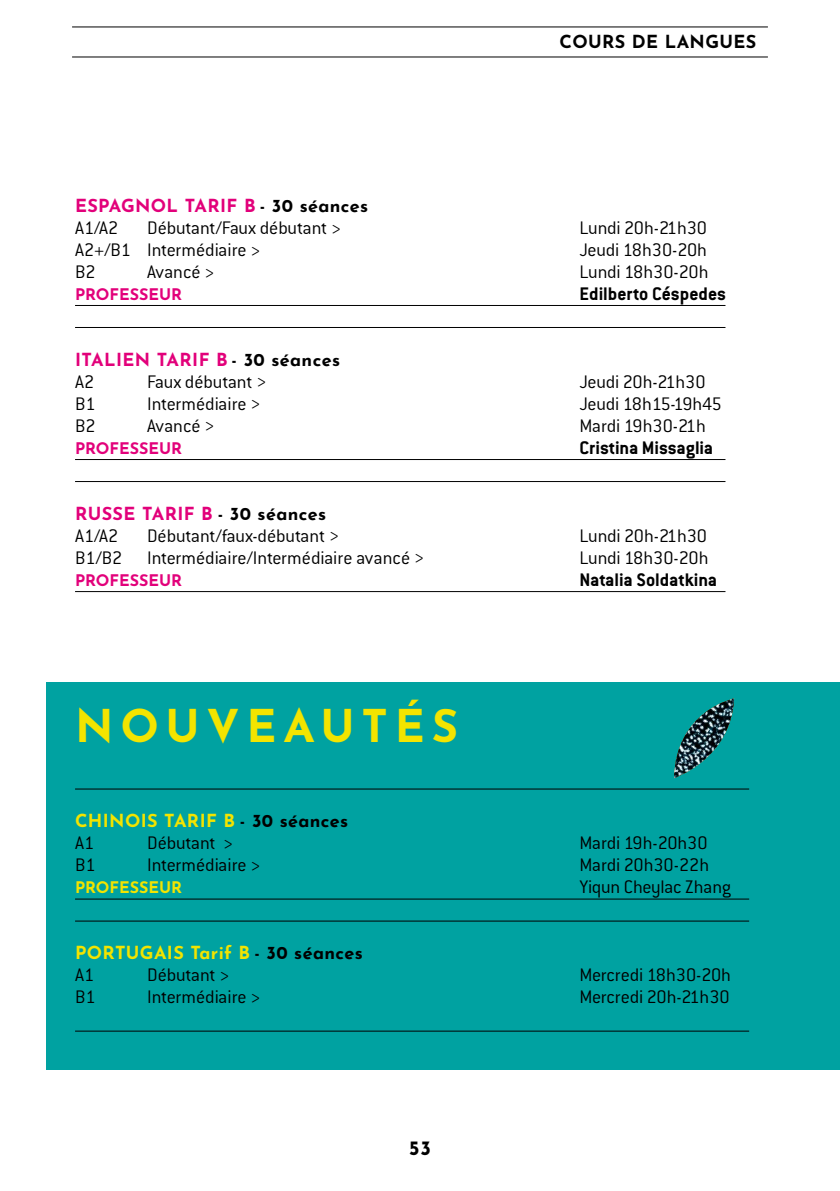
<style>
.page{position:relative;width:840px;height:1191px;background:#fff}
.page>*{position:absolute;margin:0;border:0;box-sizing:border-box;transform-origin:0 0}
.t1{font:700 45.2px "Josefin Sans";letter-spacing:.15em;color:#f3e400}
.t2{font:300 20px "Conduit ITC Std";color:#000}
.t3{font:700 20px "Conduit ITC Std";color:#000}
.t4{font:300 20px "Conduit ITC Std";letter-spacing:-.02em;color:#000}
.t5{font:700 20px "Josefin Sans";color:#000}
.t6{font:700 18px "Josefin Sans";letter-spacing:.02em;color:#e2007a}
.t7{font:700 18px "Josefin Sans";letter-spacing:.02em;color:#f3e400}
.t8{font:700 18px "Josefin Sans";letter-spacing:.02em;color:#000}
.t9{font:700 16px "Josefin Sans";color:#e2007a}
.t10{font:700 16px "Josefin Sans";color:#f3e400}
.s1{color:#000}
</style>
<div class="page">
<hr style="left:75px;top:305px;width:650px;height:1px;background:#000">
<hr style="left:75px;top:327px;width:650px;height:1px;background:#000">
<hr style="left:75px;top:459px;width:650px;height:1px;background:#000">
<hr style="left:75px;top:481px;width:650px;height:1px;background:#000">
<hr style="left:75px;top:591px;width:650px;height:1px;background:#000">
<hr style="left:72px;top:27px;width:695px;height:1px;background:#000">
<hr style="left:72px;top:57px;width:695px;height:1px;background:#000">
<div style="left:46px;top:682px;width:793px;height:387px;background:#00a2a1"></div>
<hr style="left:75px;top:788px;width:673px;height:1px;background:#000">
<hr style="left:75px;top:898px;width:673px;height:1px;background:#000">
<hr style="left:75px;top:920px;width:673px;height:1px;background:#000">
<hr style="left:75px;top:1030px;width:673px;height:1px;background:#000">
<img style="left:674px;top:698px;width:59px;height:80px">
<p class="t8" style="left:559px;top:26px;width:198px">COURS DE LANGUES</p>
<p class="t6" style="left:75px;top:189px;width:294px">ESPAGNOL TARIF B <span class="s1">- 30 séances</span></p>
<p class="t2" style="left:75px;top:215px;width:45px">A1/A2</p>
<p class="t2" style="left:147px;top:215px;width:195px">Débutant/Faux débutant &gt;</p>
<p class="t2" style="left:579px;top:215px;width:129px">Lundi 20h-21h30</p>
<p class="t2" style="left:75px;top:237px;width:187px">A2+/B1 Intermédiaire &gt;</p>
<p class="t2" style="left:579px;top:237px;width:129px">Jeudi 18h30-20h</p>
<p class="t2" style="left:75px;top:259px;width:22px">B2</p>
<p class="t2" style="left:147px;top:259px;width:69px">Avancé &gt;</p>
<p class="t2" style="left:579px;top:259px;width:130px">Lundi 18h30-20h</p>
<p class="t9" style="left:75px;top:280px;width:109px">PROFESSEUR</p>
<p class="t3" style="left:579px;top:281px;width:148px">Edilberto Céspedes</p>
<p class="t6" style="left:75px;top:343px;width:266px">ITALIEN TARIF B <span class="s1">- 30 séances</span></p>
<p class="t2" style="left:75px;top:369px;width:21px">A2</p>
<p class="t2" style="left:147px;top:369px;width:121px">Faux débutant &gt;</p>
<p class="t2" style="left:579px;top:369px;width:127px">Jeudi 20h-21h30</p>
<p class="t2" style="left:75px;top:391px;width:22px">B1</p>
<p class="t2" style="left:147px;top:391px;width:115px">Intermédiaire &gt;</p>
<p class="t2" style="left:579px;top:391px;width:143px">Jeudi 18h15-19h45</p>
<p class="t2" style="left:75px;top:413px;width:22px">B2</p>
<p class="t2" style="left:147px;top:413px;width:69px">Avancé &gt;</p>
<p class="t2" style="left:579px;top:413px;width:128px">Mardi 19h30-21h</p>
<p class="t9" style="left:75px;top:434px;width:109px">PROFESSEUR</p>
<p class="t3" style="left:579px;top:435px;width:135px">Cristina Missaglia</p>
<p class="t6" style="left:75px;top:497px;width:252px">RUSSE TARIF B <span class="s1">- 30 séances</span></p>
<p class="t2" style="left:75px;top:523px;width:45px">A1/A2</p>
<p class="t2" style="left:147px;top:523px;width:193px">Débutant/faux-débutant &gt;</p>
<p class="t2" style="left:579px;top:523px;width:129px">Lundi 20h-21h30</p>
<p class="t2" style="left:75px;top:545px;width:350px">B1/B2 Intermédiaire/Intermédiaire avancé &gt;</p>
<p class="t2" style="left:579px;top:545px;width:130px">Lundi 18h30-20h</p>
<p class="t9" style="left:75px;top:566px;width:109px">PROFESSEUR</p>
<p class="t3" style="left:579px;top:567px;width:139px">Natalia Soldatkina</p>
<h1 class="t1" style="left:75px;top:685px;width:384px">NOUVEAUTÉS</h1>
<p class="t7" style="left:75px;top:804px;width:274px">CHINOIS TARIF B <span class="s1">- 30 séances</span></p>
<p class="t2" style="left:75px;top:830px;width:21px">A1</p>
<p class="t2" style="left:147px;top:830px;width:87px">Débutant &gt;</p>
<p class="t2" style="left:579px;top:830px;width:129px">Mardi 19h-20h30</p>
<p class="t2" style="left:75px;top:852px;width:22px">B1</p>
<p class="t2" style="left:147px;top:852px;width:115px">Intermédiaire &gt;</p>
<p class="t2" style="left:579px;top:852px;width:131px">Mardi 20h30-22h</p>
<p class="t10" style="left:75px;top:873px;width:109px">PROFESSEUR</p>
<p class="t4" style="left:579px;top:874px;width:153px">Yiqun Cheylac Zhang</p>
<p class="t7" style="left:75px;top:936px;width:289px">PORTUGAIS Tarif B <span class="s1">- 30 séances</span></p>
<p class="t2" style="left:75px;top:962px;width:21px">A1</p>
<p class="t2" style="left:147px;top:962px;width:84px">Débutant &gt;</p>
<p class="t2" style="left:579px;top:962px;width:153px">Mercredi 18h30-20h</p>
<p class="t2" style="left:75px;top:984px;width:22px">B1</p>
<p class="t2" style="left:147px;top:984px;width:115px">Intermédiaire &gt;</p>
<p class="t2" style="left:579px;top:984px;width:151px">Mercredi 20h-21h30</p>
<p class="t5" style="left:409px;top:1130px;width:23px">53</p>
</div>
